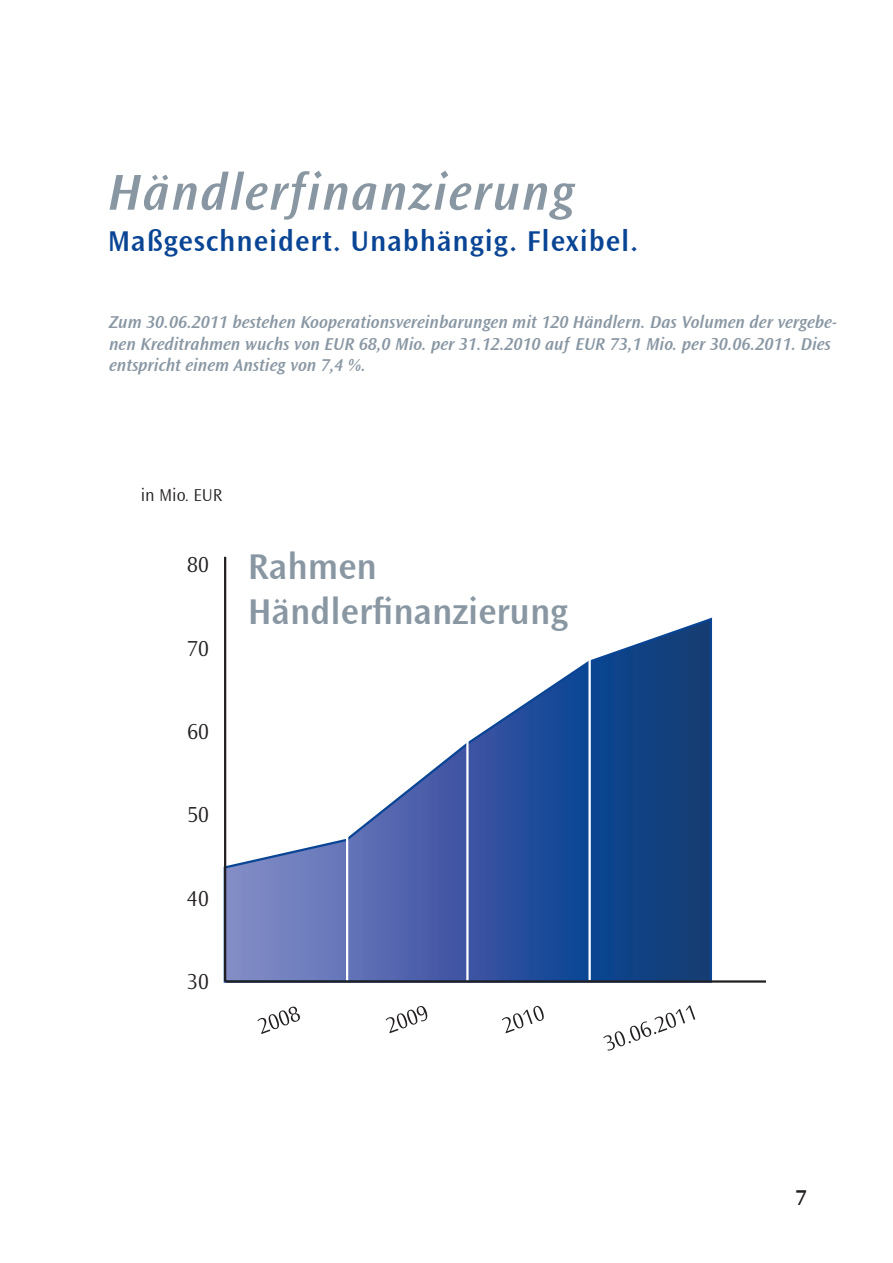
<style>
.page{position:relative;width:893px;height:1263px;background:#fff}
.page>*{position:absolute;margin:0;border:0;box-sizing:border-box;transform-origin:0 0}
.t1{font:italic 600 52.5px "Ocean Sans";letter-spacing:.03em;color:#8997a3}
.t2{font:600 37.5px/45px "Ocean Sans";color:#8997a3}
.t3{font:600 30px "Ocean Sans";letter-spacing:.03em;color:#094594}
.t4{font:300 22.65px "Ocean Sans";color:#231f20}
.t5{font:600 22.5px "Ocean Sans";color:#231f20}
.t6{font:italic 600 18px/21.6px "Ocean Sans";color:#8997a3}
.t7{font:300 18px "Ocean Sans";color:#231f20}
.s1{color:#8896a3}
</style>
<div class="page">
<svg style="left:223px;top:616px;width:489px;height:367px"></svg>
<hr style="left:226px;top:980px;width:540px;height:3px;background:#231f20">
<hr style="left:224px;top:557px;width:2px;height:424px;background:#231f20">
<hr style="left:346px;top:834px;width:2px;height:146px;background:#fff">
<hr style="left:466px;top:740px;width:3px;height:240px;background:#fff">
<hr style="left:588px;top:654px;width:3px;height:326px;background:#fff">
<svg style="left:502px;top:1006px;width:42px;height:27px"></svg>
<svg style="left:386px;top:1006px;width:41px;height:27px"></svg>
<svg style="left:257px;top:1006px;width:43px;height:28px"></svg>
<svg style="left:603px;top:1005px;width:92px;height:46px"></svg>
<h1 class="t1" style="left:108px;top:162px;width:468px">Hän<span class="s1">dl</span>erfinanzierung</h1>
<h3 class="t3" style="left:108px;top:224px;width:532px">Maßgeschneidert. Unabhängig. Flexibel.</h3>
<p class="t6" style="left:109px;top:311px;width:729px">Zum 30.06.2011 bestehen Kooperationsvereinbarungen mit 120 Händlern. Das Volumen der vergebe&shy;nen Kreditrahmen wuchs von EUR 68,0 Mio. per 31.12.2010 auf EUR 73,1 Mio. per 30.06.2011. Dies entspricht einem Anstieg von 7,4 %.</p>
<p class="t7" style="left:141px;top:485px;width:83px">in Mio. EUR</p>
<p class="t4" style="left:187px;top:552px;width:23px">80</p>
<p class="t4" style="left:187px;top:635px;width:23px">70</p>
<p class="t4" style="left:187px;top:718px;width:23px">60</p>
<p class="t4" style="left:187px;top:802px;width:23px">50</p>
<p class="t4" style="left:187px;top:885px;width:23px">40</p>
<p class="t4" style="left:187px;top:968px;width:23px">30</p>
<h2 class="t2" style="left:248px;top:544px;width:322px">Rahmen<br>Händlerfinanzierung</h2>
<p class="t5" style="left:795px;top:1185px;width:13px">7</p>
</div>
